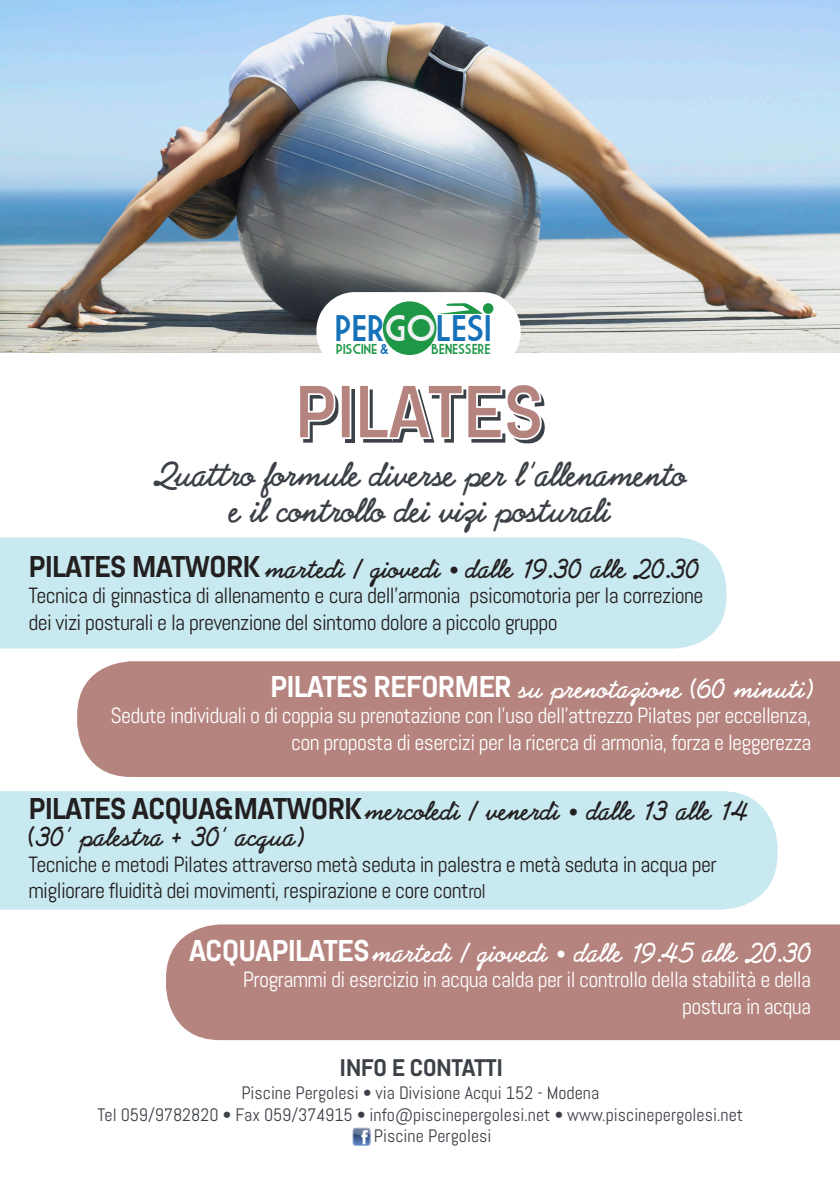
<style>
.page{position:relative;width:840px;height:1191px;background:#fff}
.page>*{position:absolute;margin:0;border:0;box-sizing:border-box;transform-origin:0 0}
.t1{font:700 75.8px "Abel Pro";letter-spacing:-.025em;color:#3c4147}
.t2{font:700 36px "Abrazo Script S Si";color:#3c4147}
.t3{font:36px "Market Deco";letter-spacing:-.025em;color:#1572b9}
.t4{font:700 28px "Abrazo Script S Si";letter-spacing:.02em;color:#231f20}
.t5{font:700 28px "Abrazo Script S Si";letter-spacing:.02em;color:#fff}
.t6{font:700 24px "Abel Pro";letter-spacing:-.025em;color:#3c4147}
.t7{font:22px/26.4px "Abel";letter-spacing:-.03em;color:#231f20}
.t8{font:22px/26.4px "Abel";letter-spacing:-.03em;color:#fff;text-align:right}
.t9{font:18px "Abel";color:#3c4147}
.t10{font:14px "Market Deco";letter-spacing:-.025em;color:#1e9747}
.s1{color:#f1f3f3}
.s2{font-size:15.2px;color:#1572b9}
.s3{font-family:"Abel Pro";font-size:30px}
.s4{font-family:"Abel";font-weight:400;font-size:20px}
.s5{font-size:20px}
</style>
<div class="page">
<div style="left:77px;top:661px;width:762px;height:116px;background:#b5847f"></div>
<div style="left:166px;top:924px;width:673px;height:116px;background:#b5847f"></div>
<div style="left:0;top:791px;width:777px;height:118px;background:#c8e9f0"></div>
<img style="left:0;top:0;width:839px;height:353px">
<div style="left:316px;top:292px;width:204px;height:79px;background:#fff;border-radius:38px"></div>
<img style="left:352px;top:1127px;width:19px;height:19px">
<div style="left:382px;top:301px;width:54px;height:54px;background:#1e9747;border-radius:50%"></div>
<div style="left:482px;top:303px;width:11px;height:11px;background:#1e9747;border-radius:50%"></div>
<svg style="left:438px;top:303px;width:44px;height:11px"></svg>
<div style="left:0;top:537px;width:726px;height:111px;background:#c8e9f0"></div>
<p class="t3" style="left:334px;top:308px;width:159px">PER<span class="s1">GO</span>LESI</p>
<p class="t10" style="left:335px;top:341px;width:55px">PISCINE <span class="s2">&amp;</span></p>
<p class="t10" style="left:431px;top:341px;width:61px">BENESSERE</p>
<p class="t1" style="left:297px;top:364px;width:252px">PILATES</p>
<p class="t2" style="left:154px;top:456px;width:533px">Quattro formule diverse per l’allenamento</p>
<p class="t2" style="left:229px;top:492px;width:382px">e il controllo dei vizi posturali</p>
<p class="t4" style="left:28px;top:554px;width:672px"><span class="s3">PILATES MATWORK</span> martedì / giovedì <span class="s4">•</span> dalle 19.30 alle 20.30</p>
<p class="t7" style="left:28px;top:582px;width:676px">Tecnica di ginnastica di allenamento e cura dell’armonia psicomotoria per la correzione dei vizi posturali e la prevenzione del sintomo dolore a piccolo gruppo</p>
<p class="t5" style="left:270px;top:674px;width:542px"><span class="s3">PILATES REFORMER</span> su prenotazione (60 minuti)</p>
<p class="t8" style="left:110px;top:702px;width:702px">Sedute individuali o di coppia su prenotazione con l’uso dell’attrezzo Pilates per eccellenza, con proposta di esercizi per la ricerca di armonia, forza e leggerezza</p>
<p class="t4" style="left:28px;top:796px;width:720px"><span class="s3">PILATES ACQUA&amp;MATWORK</span>mercoledì / venerdì <span class="s4">•</span> dalle 13 alle 14</p>
<p class="t4" style="left:28px;top:822px;width:275px">(30’ palestra + 30’ acqua)</p>
<p class="t7" style="left:28px;top:851px;width:689px">Tecniche e metodi Pilates attraverso metà seduta in palestra e metà seduta in acqua per migliorare fluidità dei movimenti, respirazione e core cont<span class="s5">rol</span></p>
<p class="t5" style="left:189px;top:938px;width:623px"><span class="s3">ACQUAPILATES</span>martedì / giovedì <span class="s4">•</span> dalle 19.45 alle 20.30</p>
<p class="t8" style="left:242px;top:966px;width:569px">Programmi di esercizio in acqua calda per il controllo della stabilità e della postura in acqua</p>
<p class="t6" style="left:339px;top:1051px;width:165px">INFO E CONTATTI</p>
<p class="t9" style="left:241px;top:1081px;width:359px">Piscine Pergolesi • via Divisione Acqui 152 - Modena</p>
<p class="t9" style="left:97px;top:1103px;width:646px">Tel 059/9782820 • Fax 059/374915 • info@piscinepergolesi.net • www.piscinepergolesi.net</p>
<p class="t9" style="left:374px;top:1124px;width:119px">Piscine Pergolesi</p>
</div>
